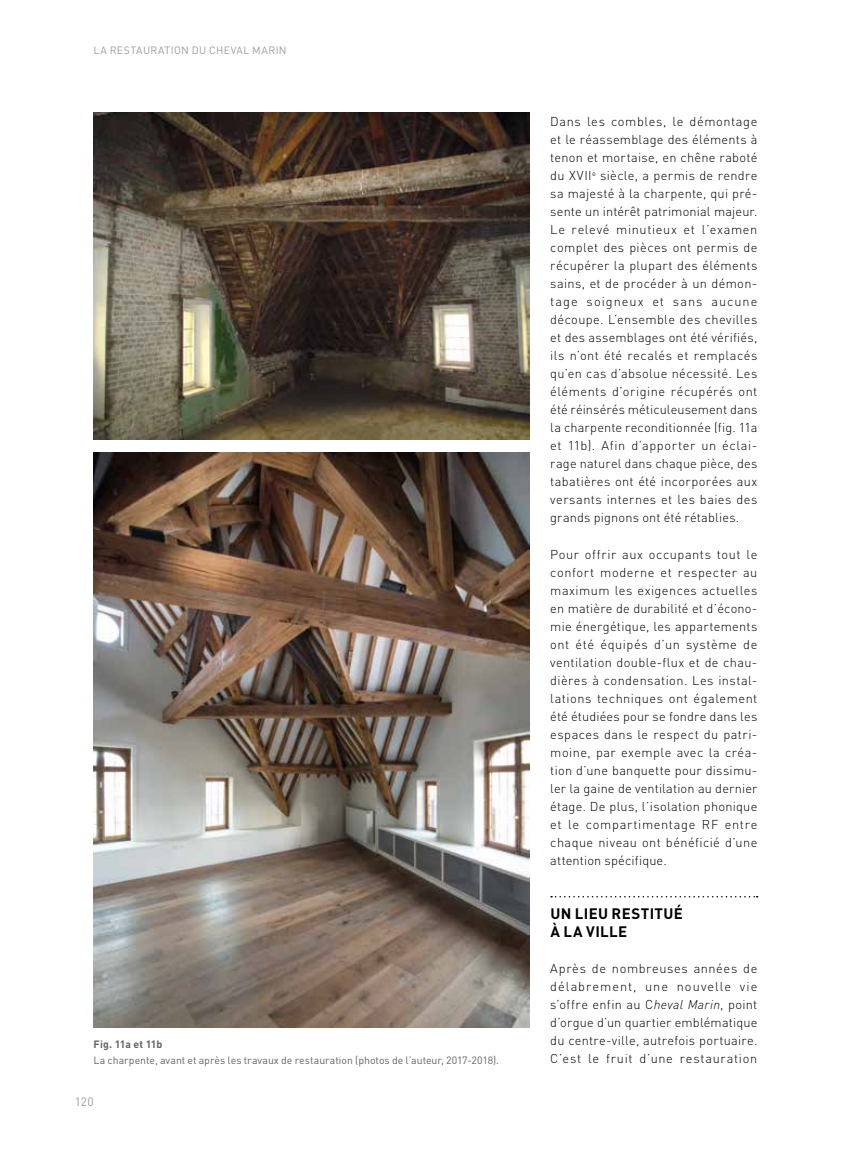
<style>
.page{position:relative;width:851px;height:1149px;background:#fff}
.page>*{position:absolute;margin:0;border:0;box-sizing:border-box;transform-origin:0 0}
.t1{font:700 15px/18px "DINOT";letter-spacing:.02em;color:#000}
.t2{font:300 12.75px/18px "DINOT";letter-spacing:.03em;color:#000;text-align:justify}
.t3{font:12px "DINOT";color:#9d9d9c}
.t4{font:10.5px "DINOT";letter-spacing:.005em;color:#646363}
.t5{font:10.5px "DINOT";letter-spacing:.04em;color:#9d9d9c}
.t6{font:700 10.5px "DINOT";letter-spacing:-.015em;color:#646363}
.s1{font-style:italic}
</style>
<div class="page">
<svg style="left:551px;top:896px;width:206px;height:1px"></svg>
<img style="left:94px;top:113px;width:435px;height:326px">
<img style="left:94px;top:452px;width:435px;height:574px">
<p class="t5" style="left:94px;top:44px;width:145px">La restauration du Cheval</p>
<p class="t5" style="left:252px;top:44px;width:36px">Marin</p>
<p class="t6" style="left:94px;top:1036px;width:70px">Fig. 11a et 11b</p>
<p class="t4" style="left:94px;top:1053px;width:407px">La charpente, avant et après les travaux de restauration (photos de l’auteur, 2017-2018).</p>
<p class="t3" style="left:75px;top:1094px;width:20px">120</p>
<p class="t2" style="left:550px;top:112px;width:208px">Dans les combles, le démontage et le réassemblage des éléments à tenon et mortaise, en chêne raboté du XVII<sup>e</sup> siècle, a permis de rendre sa majesté à la charpente, qui pré&shy;sente un intérêt patrimonial majeur.<br>Le relevé minutieux et l’examen complet des pièces ont permis de récupérer la plupart des éléments sains, et de procéder à un démon&shy;tage soigneux et sans aucune découpe. L’ensemble des chevilles et des assemblages ont été vérifiés, ils n’ont été recalés et remplacés qu’en cas d’absolue nécessité. Les éléments d’origine récupérés ont été réinsérés méticuleusement dans la charpente reconditionnée (fig. 11a et 11b). Afin d’apporter un éclai&shy;rage naturel dans chaque pièce, des tabatières ont été incorporées aux versants internes et les baies des grands pignons ont été rétablies.</p>
<p class="t2" style="left:550px;top:544px;width:208px">Pour offrir aux occupants tout le confort moderne et respecter au maximum les exigences actuelles en matière de durabilité et d’écono&shy;mie énergétique, les appartements ont été équipés d’un système de ventilation double-flux et de chau&shy;dières à condensation. Les instal&shy;lations techniques ont également été étudiées pour se fondre dans les espaces dans le respect du patri&shy;moine, par exemple avec la créa&shy;tion d’une banquette pour dissimu&shy;ler la gaine de ventilation au dernier étage. De plus, l’isolation phonique et le compartimentage RF entre chaque niveau ont bénéficié d’une attention spécifique.</p>
<p class="t1" style="left:550px;top:903px;width:134px">UN LIEU RESTITUÉ<br>À LA VILLE</p>
<p class="t2" style="left:550px;top:958px;width:208px">Après de nombreuses années de délabrement, une nouvelle vie s’offre enfin au C<span class="s1">heval Marin</span>, point d’orgue d’un quartier emblématique du centre-ville, autrefois portuaire.<br>C’est le fruit d’une restauration</p>
</div>
